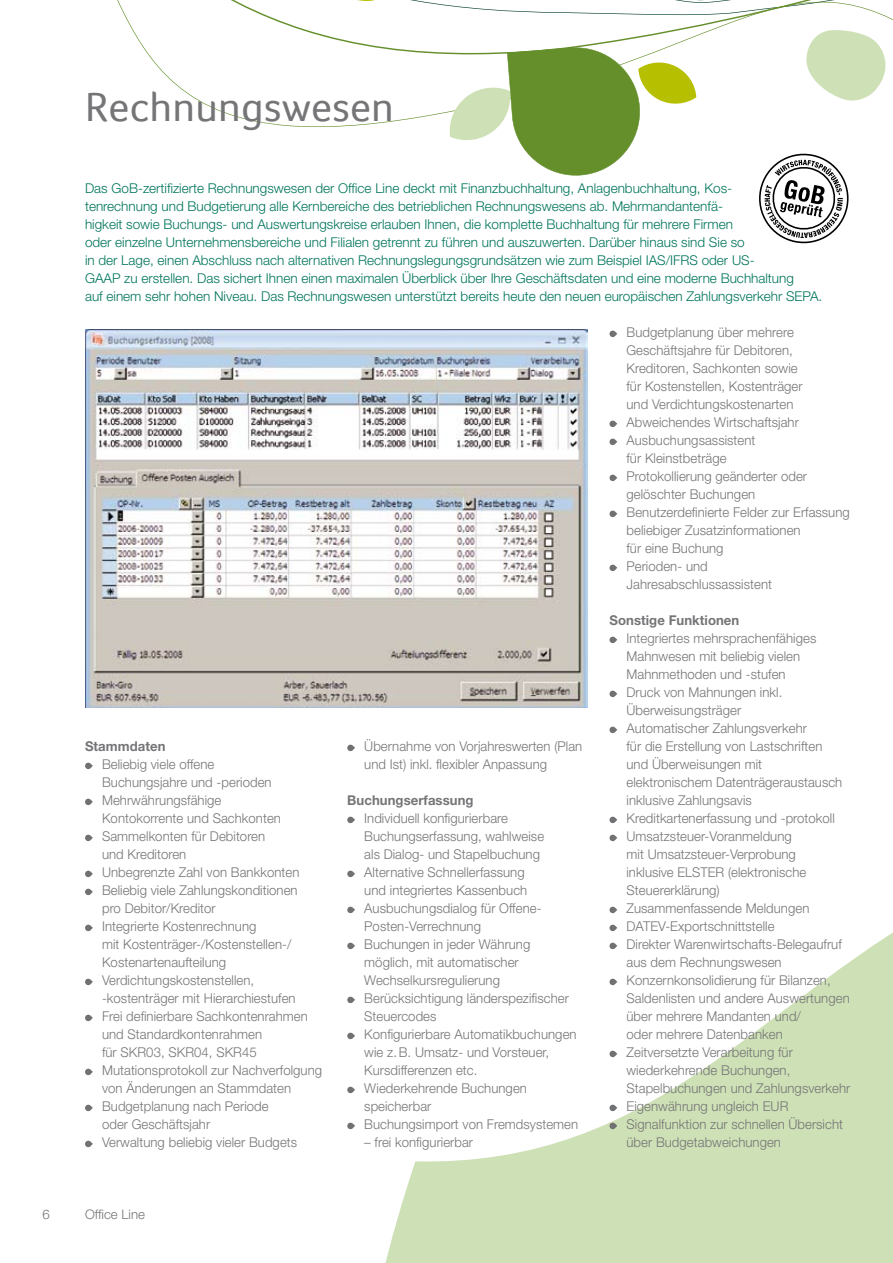
<style>
.page{position:relative;width:893px;height:1263px;background:#fff}
.page>*{position:absolute;margin:0;border:0;box-sizing:border-box;transform-origin:0 0}
.t1{font:42px "Foco";letter-spacing:.005em;color:#757477}
.t2{font:300 13.5px/18px "Helvetica Neue LT";letter-spacing:.005em;color:#757477}
.t3{font:300 13.5px/18px "Helvetica Neue LT";color:#00755c}
.t4{font:700 13.5px "Helvetica Neue LT";letter-spacing:.005em;color:#757477}
.t5{font:300 13.2px "Helvetica Neue LT";color:#757477}
</style>
<div class="page">
<svg style="left:350px;top:729px;width:543px;height:534px"></svg>
<svg style="left:126px;top:18px;width:767px;height:109px"></svg>
<svg style="left:117px;top:0;width:773px;height:18px"></svg>
<svg style="left:448px;top:45px;width:248px;height:131px"></svg>
<img style="left:85px;top:329px;width:503px;height:378px">
<svg style="left:85px;top:762px;width:8px;height:7px"></svg>
<svg style="left:85px;top:798px;width:8px;height:7px"></svg>
<svg style="left:85px;top:834px;width:8px;height:7px"></svg>
<svg style="left:85px;top:870px;width:8px;height:7px"></svg>
<svg style="left:85px;top:888px;width:8px;height:7px"></svg>
<svg style="left:85px;top:924px;width:8px;height:7px"></svg>
<svg style="left:85px;top:978px;width:8px;height:7px"></svg>
<svg style="left:85px;top:1014px;width:8px;height:7px"></svg>
<svg style="left:85px;top:1068px;width:8px;height:7px"></svg>
<svg style="left:85px;top:1104px;width:8px;height:7px"></svg>
<svg style="left:85px;top:1140px;width:8px;height:7px"></svg>
<svg style="left:347px;top:744px;width:8px;height:7px"></svg>
<svg style="left:347px;top:816px;width:8px;height:7px"></svg>
<svg style="left:347px;top:870px;width:8px;height:7px"></svg>
<svg style="left:347px;top:906px;width:8px;height:7px"></svg>
<svg style="left:347px;top:942px;width:8px;height:7px"></svg>
<svg style="left:347px;top:996px;width:8px;height:7px"></svg>
<svg style="left:347px;top:1032px;width:8px;height:7px"></svg>
<svg style="left:347px;top:1086px;width:8px;height:7px"></svg>
<svg style="left:347px;top:1122px;width:8px;height:7px"></svg>
<svg style="left:609px;top:330px;width:8px;height:7px"></svg>
<svg style="left:609px;top:420px;width:8px;height:7px"></svg>
<svg style="left:609px;top:438px;width:8px;height:7px"></svg>
<svg style="left:609px;top:474px;width:8px;height:7px"></svg>
<svg style="left:609px;top:510px;width:8px;height:7px"></svg>
<svg style="left:609px;top:564px;width:8px;height:7px"></svg>
<svg style="left:609px;top:636px;width:8px;height:7px"></svg>
<svg style="left:609px;top:690px;width:8px;height:7px"></svg>
<svg style="left:609px;top:726px;width:8px;height:7px"></svg>
<svg style="left:609px;top:816px;width:8px;height:7px"></svg>
<svg style="left:609px;top:834px;width:8px;height:7px"></svg>
<svg style="left:609px;top:906px;width:8px;height:7px"></svg>
<svg style="left:609px;top:924px;width:8px;height:7px"></svg>
<svg style="left:609px;top:942px;width:8px;height:7px"></svg>
<svg style="left:609px;top:978px;width:8px;height:7px"></svg>
<svg style="left:609px;top:1050px;width:8px;height:7px"></svg>
<svg style="left:609px;top:1104px;width:8px;height:7px"></svg>
<svg style="left:609px;top:1122px;width:8px;height:7px"></svg>
<svg style="left:759px;top:153px;width:90px;height:91px"></svg>
<h1 class="t1" style="left:85px;top:83px;width:311px">Rechnungswesen</h1>
<p class="t3" style="left:85px;top:179px;width:739px">Das GoB-zertifizierte Rechnungswesen der Office Line deckt mit Finanzbuchhaltung, Anlagenbuchhaltung, Kos-<br>tenrechnung und Budgetierung alle Kernbereiche des betrieblichen Rechnungswesens ab. Mehrmandantenfä-<br>higkeit sowie Buchungs- und Auswertungskreise erlauben Ihnen, die komplette Buchhaltung für mehrere Firmen<br>oder einzelne Unternehmensbereiche und Filialen getrennt zu führen und auszuwerten. Darüber hinaus sind Sie so<br>in der Lage, einen Abschluss nach alternativen Rechnungslegungsgrundsätzen wie zum Beispiel IAS/IFRS oder US-<br>GAAP zu erstellen. Das sichert Ihnen einen maximalen Überblick über Ihre Geschäftsdaten und eine moderne Buchhaltung<br>auf einem sehr hohen Niveau. Das Rechnungswesen unterstützt bereits heute den neuen europäischen Zahlungsverkehr SEPA.</p>
<p class="t4" style="left:85px;top:738px;width:82px">Stammdaten</p>
<p class="t2" style="left:102px;top:755px;width:222px">Beliebig viele offene<br>Buchungsjahre und -perioden<br>Mehrwährungsfähige<br>Kontokorrente und Sachkonten<br>Sammelkonten für Debitoren<br>und Kreditoren<br>Unbegrenzte Zahl von Bankkonten<br>Beliebig viele Zahlungskonditionen<br>pro Debitor/Kreditor<br>Integrierte Kostenrechnung<br>mit Kostenträger-/Kostenstellen-/<br>Kostenartenaufteilung<br>Verdichtungskostenstellen, -kostenträger mit Hierarchiestufen<br>Frei definierbare Sachkontenrahmen und Standardkontenrahmen<br>für SKR03, SKR04, SKR45<br>Mutationsprotokoll zur Nachverfolgung von Änderungen an Stammdaten<br>Budgetplanung nach Periode<br>oder Geschäftsjahr<br>Verwaltung beliebig vieler Budgets</p>
<p class="t5" style="left:43px;top:1206px;width:9px">6</p>
<p class="t5" style="left:85px;top:1206px;width:61px">Office Line</p>
<p class="t2" style="left:364px;top:737px;width:220px">Übernahme von Vorjahreswerten (Plan und Ist) inkl. flexibler Anpassung</p>
<p class="t4" style="left:347px;top:792px;width:128px">Buchungserfassung</p>
<p class="t2" style="left:364px;top:809px;width:215px">Individuell konfigurierbare<br>Buchungserfassung, wahlweise<br>als Dialog- und Stapelbuchung<br>Alternative Schnellerfassung<br>und integriertes Kassenbuch<br>Ausbuchungsdialog für Offene-<br>Posten-Verrechnung<br>Buchungen in jeder Währung möglich, mit automatischer<br>Wechselkursregulierung<br>Berücksichtigung länderspezifischer<br>Steuercodes<br>Konfigurierbare Automatikbuchungen wie z.B. Umsatz- und Vorsteuer,<br>Kursdifferenzen etc.<br>Wiederkehrende Buchungen speicherbar<br>Buchungsimport von Fremdsystemen</p>
<p class="t2" style="left:364px;top:1133px;width:110px">– frei konfigurierbar</p>
<p class="t2" style="left:626px;top:323px;width:225px">Budgetplanung über mehrere<br>Geschäftsjahre für Debitoren,<br>Kreditoren, Sachkonten sowie<br>für Kostenstellen, Kostenträger<br>und Verdichtungskostenarten<br>Abweichendes Wirtschaftsjahr<br>Ausbuchungsassistent<br>für Kleinstbeträge<br>Protokollierung geänderter oder gelöschter Buchungen<br>Benutzerdefinierte Felder zur Erfassung beliebiger Zusatzinformationen<br>für eine Buchung<br>Perioden- und<br>Jahresabschlussassistent</p>
<p class="t4" style="left:609px;top:612px;width:131px">Sonstige Funktionen</p>
<p class="t2" style="left:626px;top:629px;width:225px">Integriertes mehrsprachenfähiges<br>Mahnwesen mit beliebig vielen<br>Mahnmethoden und -stufen<br>Druck von Mahnungen inkl.<br>Überweisungsträger<br>Automatischer Zahlungsverkehr<br>für die Erstellung von Lastschriften<br>und Überweisungen mit elektronischem Datenträgeraustausch inklusive Zahlungsavis<br>Kreditkartenerfassung und -protokoll<br>Umsatzsteuer-Voranmeldung<br>mit Umsatzsteuer-Verprobung<br>inklusive ELSTER (elektronische<br>Steuererklärung)<br>Zusammenfassende Meldungen<br>DATEV-Exportschnittstelle<br>Direkter Warenwirtschafts-Belegaufruf aus dem Rechnungswesen<br>Konzernkonsolidierung für Bilanzen,<br>Saldenlisten und andere Auswertungen über mehrere Mandanten und/<br>oder mehrere Datenbanken<br>Zeitversetzte Verarbeitung für wiederkehrende Buchungen,<br>Stapelbuchungen und Zahlungsverkehr<br>Eigenwährung ungleich EUR<br>Signalfunktion zur schnellen Übersicht über Budgetabweichungen</p>
</div>
